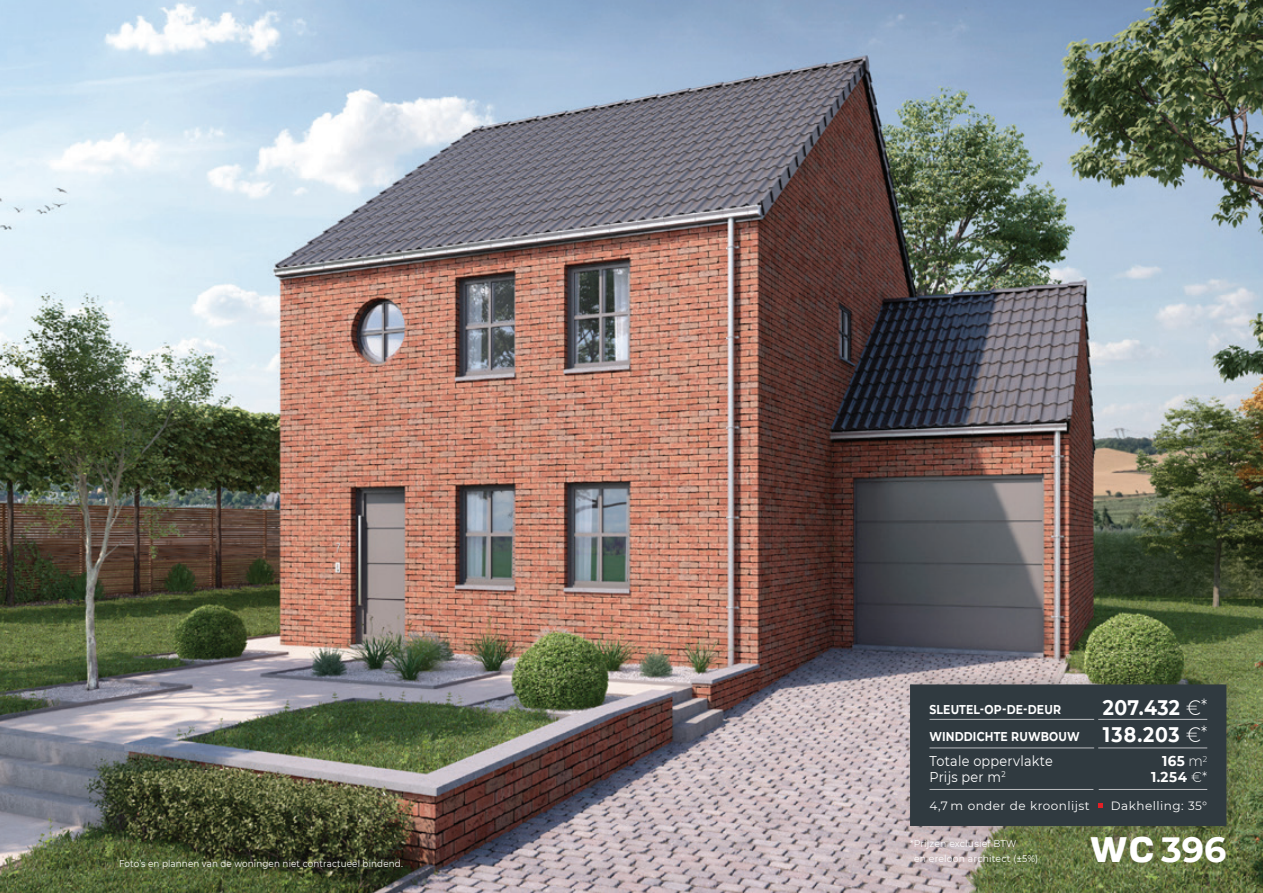
<style>
.page{position:relative;width:1263px;height:893px;background:#fff}
.page>*{position:absolute;margin:0;border:0;box-sizing:border-box;transform-origin:0 0}
.t1{font:700 47.1px "Familiar Pro";color:#fff}
.t2{font:700 34.95px "Montserrat";color:#fff}
.t3{font:700 21px/27px "Montserrat";letter-spacing:.025em;color:#fff;scale:.9 1}
.t4{font:14.25px/15.9px "Montserrat";letter-spacing:.02em;color:#fff;scale:.9 1}
.t5{font:700 14.25px/15.9px "Montserrat";letter-spacing:.03em;color:#fff;text-align:right;scale:.95 1}
.t6{font:700 12.75px/27px "Montserrat";letter-spacing:.015em;color:#fff;scale:.85 1}
.t7{font:12px "Montserrat";letter-spacing:.035em;color:#fff}
.t8{font:9.75px "Montserrat";letter-spacing:.015em;color:#fff;scale:.95 1}
.t9{font:9.75px "Montserrat";letter-spacing:.015em;color:#fff;scale:.9 1}
.s1{font-weight:300}
.s2{font-weight:300;font-size:18px}
</style>
<div class="page">
<img style="left:0;top:0;width:1263px;height:893px">
<div style="left:904px;top:670px;width:345px;height:171px;background:#231f20;opacity:.24"></div>
<div style="left:910px;top:684px;width:316px;height:142px;background:#303a40"></div>
<h3 class="t3" style="left:1103px;top:693px;width:117px">207.432 <span class="s1">€</span><span class="s2">*<br></span>138.203 <span class="s1">€</span><span class="s2">*</span></h3>
<h3 class="t5" style="left:1151px;top:753px;width:61px">165 <span class="s1">m</span><sup>2<br></sup>1.254 <span class="s1">€*</span></h3>
<h3 class="t6" style="left:929px;top:695px;width:178px">SLEUTEL-OP-DE-DEUR<br>WINDDICHTE RUWBOUW</h3>
<h3 class="t4" style="left:929px;top:754px;width:138px">Totale oppervlakte<br>Prijs per m<sup>2</sup></h3>
<p class="t7" style="left:929px;top:797px;width:162px">4,7 m onder de kroonlijst</p>
<p class="t7" style="left:1111px;top:801px;width:98px">Dakhelling: 35°</p>
<p class="t8" style="left:910px;top:840px;width:113px">*Prijzen exclusief BTW</p>
<h1 class="t1" style="left:1090px;top:818px;width:66px">wc</h1>
<p class="t8" style="left:910px;top:843px;width:113px">*Prijzen exclusief BTW</p>
<h2 class="t2" style="left:1161px;top:825px;width:67px">396</h2>
<p class="t9" style="left:119px;top:859px;width:317px">Foto’s en plannen van de woningen niet contractueel bindend.</p>
<p class="t8" style="left:914px;top:852px;width:132px">en ereloon architect (±5%)</p>
</div>
